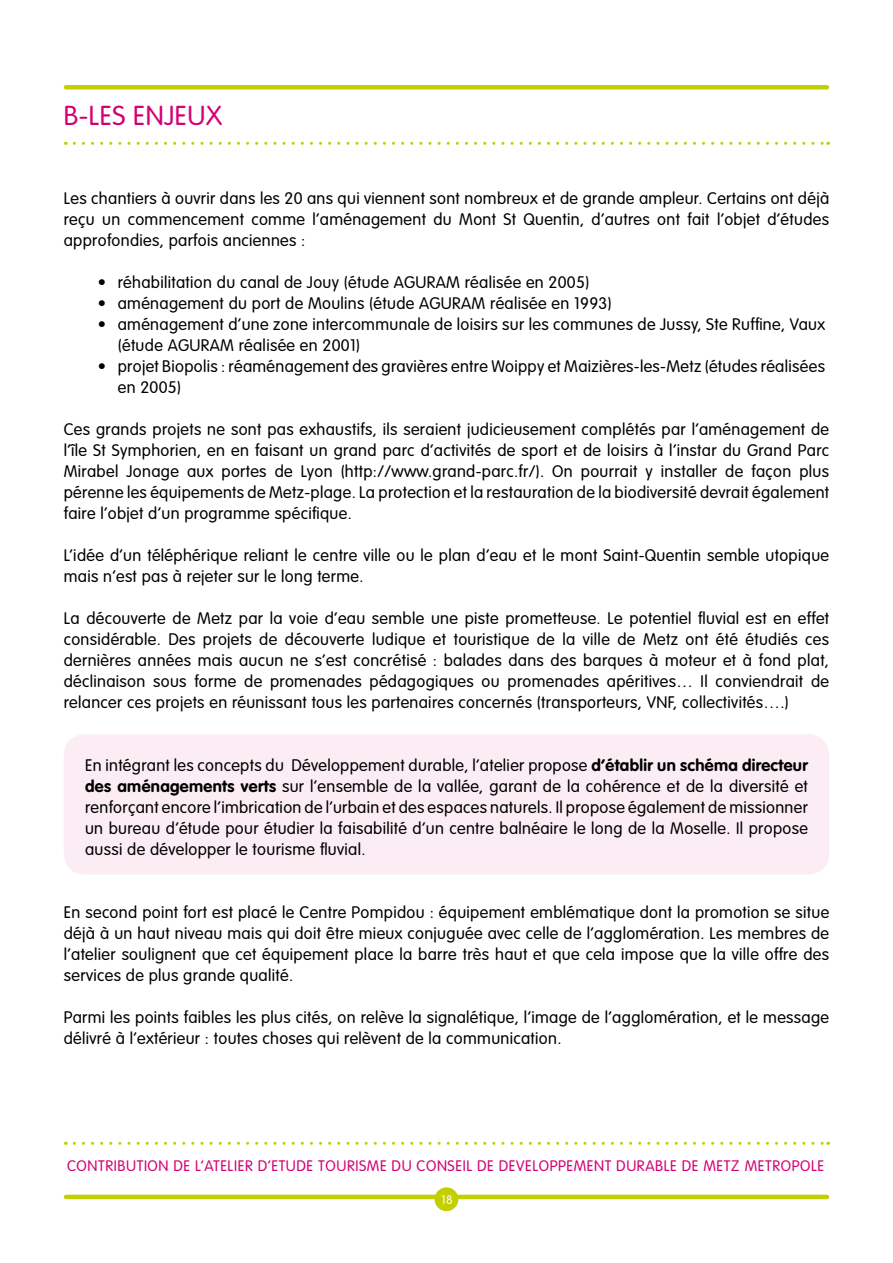
<style>
.page{position:relative;width:893px;height:1263px;background:#fff}
.page>*{position:absolute;margin:0;border:0;box-sizing:border-box;transform-origin:0 0}
.t1{font:300 27px "VAG Rounded";letter-spacing:.02em;color:#d40073}
.t2{font:300 16.5px/21px "VAG Rounded";letter-spacing:.02em;color:#000;text-align:justify}
.t3{font:300 15px "VAG Rounded";letter-spacing:.04em;color:#d40073}
.t4{font:300 12px "VAG Rounded";color:#fff}
.s1{font-weight:700}
</style>
<div class="page">
<div style="left:66px;top:85px;width:761px;height:5px;background:#c2cf00"></div>
<hr style="left:66px;top:1195px;width:761px;height:4px;background:#c2cf00">
<svg style="left:74px;top:142px;width:755px;height:3px"></svg>
<svg style="left:74px;top:1142px;width:755px;height:3px"></svg>
<div style="left:435px;top:1187px;width:23px;height:24px;background:#c2cf00;border-radius:50%"></div>
<div style="left:64px;top:734px;width:765px;height:140px;background:#fbedf3;border-radius:21px"></div>
<h1 class="t1" style="left:64px;top:100px;width:160px">B-LES ENJEUX</h1>
<p class="t2" style="left:64px;top:188px;width:767px">Les chantiers à ouvrir dans les 20 ans qui viennent sont nombreux et de grande ampleur. Certains ont déjà reçu un commencement comme l’aménagement du Mont St Quentin, d’autres ont fait l’objet d’études approfondies, parfois anciennes :</p>
<p class="t2" style="left:98px;top:272px;width:493px">• réhabilitation du canal de Jouy (étude AGURAM réalisée en 2005)</p>
<p class="t2" style="left:98px;top:293px;width:515px">• aménagement du port de Moulins (étude AGURAM réalisée en 1993)</p>
<p class="t2" style="left:118px;top:314px;width:709px;text-indent:-20px">• aménagement d’une zone intercommunale de loisirs sur les communes de Jussy, Ste Ruffine, Vaux (étude AGURAM réalisée en 2001)</p>
<p class="t2" style="left:118px;top:356px;width:709px;text-indent:-20px">• projet Biopolis : réaménagement des gravières entre Woippy et Maizières-les-Metz (études réalisées en 2005)</p>
<p class="t2" style="left:64px;top:419px;width:767px">Ces grands projets ne sont pas exhaustifs, ils seraient judicieusement complétés par l’aménagement de l’île St Symphorien, en en faisant un grand parc d’activités de sport et de loisirs à l’instar du Grand Parc Mirabel Jonage aux portes de Lyon (http://www.grand-parc.fr/). On pourrait y installer de façon plus pérenne les équipements de Metz-plage. La protection et la restauration de la biodiversité devrait également faire l’objet d’un programme spécifique.</p>
<p class="t2" style="left:64px;top:545px;width:767px">L’idée d’un téléphérique reliant le centre ville ou le plan d’eau et le mont Saint-Quentin semble utopique mais n’est pas à rejeter sur le long terme.</p>
<p class="t2" style="left:64px;top:608px;width:767px">La découverte de Metz par la voie d’eau semble une piste prometteuse. Le potentiel fluvial est en effet considérable. Des projets de découverte ludique et touristique de la ville de Metz ont été étudiés ces dernières années mais aucun ne s’est concrétisé : balades dans des barques à moteur et à fond plat, déclinaison sous forme de promenades pédagogiques ou promenades apéritives… Il conviendrait de relancer ces projets en réunissant tous les partenaires concernés (transporteurs, VNF, collectivités….)</p>
<p class="t2" style="left:85px;top:755px;width:725px">En intégrant les concepts du Développement durable, l’atelier propose <span class="s1">d’établir un schéma directeur des aménagements verts</span> sur l’ensemble de la vallée, garant de la cohérence et de la diversité et renforçant encore l’imbrication de l’urbain et des espaces naturels. Il propose également de missionner un bureau d’étude pour étudier la faisabilité d’un centre balnéaire le long de la Moselle. Il propose aussi de développer le tourisme fluvial.</p>
<p class="t2" style="left:64px;top:902px;width:767px">En second point fort est placé le Centre Pompidou : équipement emblématique dont la promotion se situe déjà à un haut niveau mais qui doit être mieux conjuguée avec celle de l’agglomération. Les membres de l’atelier soulignent que cet équipement place la barre très haut et que cela impose que la ville offre des services de plus grande qualité.</p>
<p class="t2" style="left:64px;top:1007px;width:767px">Parmi les points faibles les plus cités, on relève la signalétique, l’image de l’agglomération, et le message délivré à l’extérieur : toutes choses qui relèvent de la communication.</p>
<p class="t3" style="left:67px;top:1157px;width:758px">CONTRIBUTION DE L’ATELIER D’ETUDE TOURISME DU CONSEIL DE DEVELOPPEMENT DURABLE DE METZ METROPOLE</p>
<p class="t4" style="left:441px;top:1193px;width:13px">18</p>
</div>
